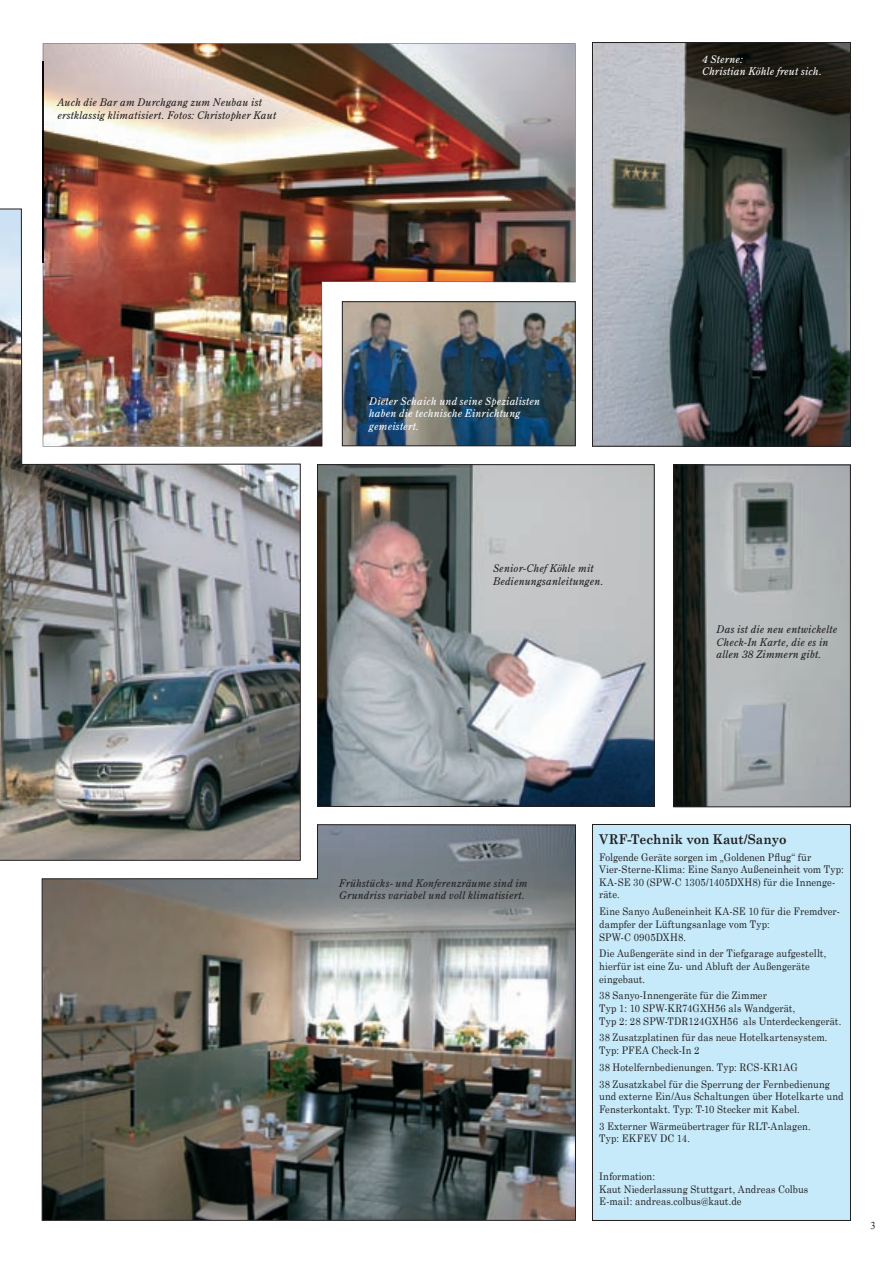
<style>
.page{position:relative;width:893px;height:1263px;background:#fff}
.page>*{position:absolute;margin:0;border:0;box-sizing:border-box;transform-origin:0 0}
.t1{font:700 13.5px "Century Schoolbook";letter-spacing:.005em;color:#231f20;scale:.9 1}
.t2{font:10.5px/12.6px "Century Schoolbook";letter-spacing:.01em;color:#231f20;scale:.9 1}
.t3{font:italic 10.5px/12.6px "Century Old Style Std";letter-spacing:.02em;color:#231f20}
.t4{font:italic 10.5px/12.6px "Century Old Style Std";letter-spacing:.025em;color:#fff}
.t5{font:10.5px "Times New Roman";color:#231f20}
</style>
<div class="page">
<img style="left:43px;top:43px;width:532px;height:403px">
<img style="left:319px;top:466px;width:333px;height:339px">
<div style="left:317px;top:464px;width:337px;height:343px;border:1px solid #231f20"></div>
<img style="left:0;top:62px;width:98px;height:147px">
<img style="left:43px;top:62px;width:1px;height:147px">
<img style="left:42px;top:824px;width:534px;height:397px">
<img style="left:0;top:209px;width:301px;height:652px">
<img style="left:594px;top:44px;width:255px;height:400px">
<div style="left:592px;top:42px;width:259px;height:404px;border:1px solid #231f20"></div>
<div style="left:592px;top:824px;width:258px;height:396px;background:#c6eafa"></div>
<div style="left:592px;top:824px;width:259px;height:397px;border:1px solid #231f20"></div>
<img style="left:676px;top:467px;width:172px;height:338px">
<div style="left:674px;top:465px;width:176px;height:342px;border:1px solid #231f20"></div>
<img style="left:344px;top:303px;width:229px;height:141px">
<div style="left:342px;top:301px;width:233px;height:145px;border:1px solid #231f20"></div>
<p class="t3" style="left:57px;top:96px;width:220px">Auch die Bar am Durchgang zum Neubau ist erstklassig klimatisiert. Fotos: Christopher Kaut</p>
<p class="t4" style="left:702px;top:52px;width:121px">4 Sterne:<br>Christian Köhle freut sich.</p>
<p class="t4" style="left:369px;top:394px;width:172px">Dieter Schaich und seine Spezialisten haben die technische Einrichtung gemeistert.</p>
<p class="t3" style="left:493px;top:562px;width:112px">Senior-Chef Köhle mit<br>Bedienungsanleitungen.</p>
<p class="t3" style="left:716px;top:623px;width:122px">Das ist die neu entwickelte<br>Check-In Karte, die es in allen 38 Zimmern gibt.</p>
<p class="t3" style="left:339px;top:877px;width:190px">Frühstücks- und Konferenzräume sind im<br>Grundriss variabel und voll klimatisiert.</p>
<p class="t1" style="left:599px;top:828px;width:210px">VRF-Technik von Kaut/Sanyo</p>
<p class="t2" style="left:599px;top:850px;width:273px">Folgende Geräte sorgen im „Goldenen Pflug“ für Vier-Sterne-Klima: Eine Sanyo Außeneinheit vom Typ:<br>KA-SE 30 (SPW-C 1305/1405DXH8) für die Innenge&shy;räte.</p>
<p class="t2" style="left:599px;top:904px;width:269px">Eine Sanyo Außeneinheit KA-SE 10 für die Fremdver&shy;dampfer der Lüftungsanlage vom Typ:<br>SPW-C 0905DXH8.</p>
<p class="t2" style="left:599px;top:946px;width:254px">Die Außengeräte sind in der Tiefgarage aufgestellt, hierfür ist eine Zu- und Abluft der Außengeräte eingebaut.</p>
<p class="t2" style="left:599px;top:988px;width:271px">38 Sanyo-Innengeräte für die Zimmer<br>Typ 1: 10 SPW-KR74GXH56 als Wandgerät,<br>Typ 2: 28 SPW-TDR124GXH56 als Unterdeckengerät.</p>
<p class="t2" style="left:599px;top:1030px;width:255px">38 Zusatzplatinen für das neue Hotelkartensystem.<br>Typ: PFEA Check-In 2</p>
<p class="t2" style="left:599px;top:1058px;width:258px;line-height:16.8px">38 Hotelfernbedienungen. Typ: RCS-KR1AG<br>38 Zusatzkabel für die Sperrung der Fernbedienung</p>
<p class="t2" style="left:599px;top:1089px;width:273px">und externe Ein/Aus Schaltungen über Hotelkarte und<br>Fensterkontakt. Typ: T-10 Stecker mit Kabel.</p>
<p class="t2" style="left:599px;top:1119px;width:236px">3 Externer Wärmeübertrager für RLT-Anlagen.<br>Typ: EKFEV DC 14.</p>
<p class="t2" style="left:599px;top:1169px;width:234px">Information:<br>Kaut Niederlassung Stuttgart, Andreas Colbus<br>E-mail: andreas.colbus@kaut.de</p>
<p class="t5" style="left:870px;top:1218px;width:7px">3</p>
</div>
